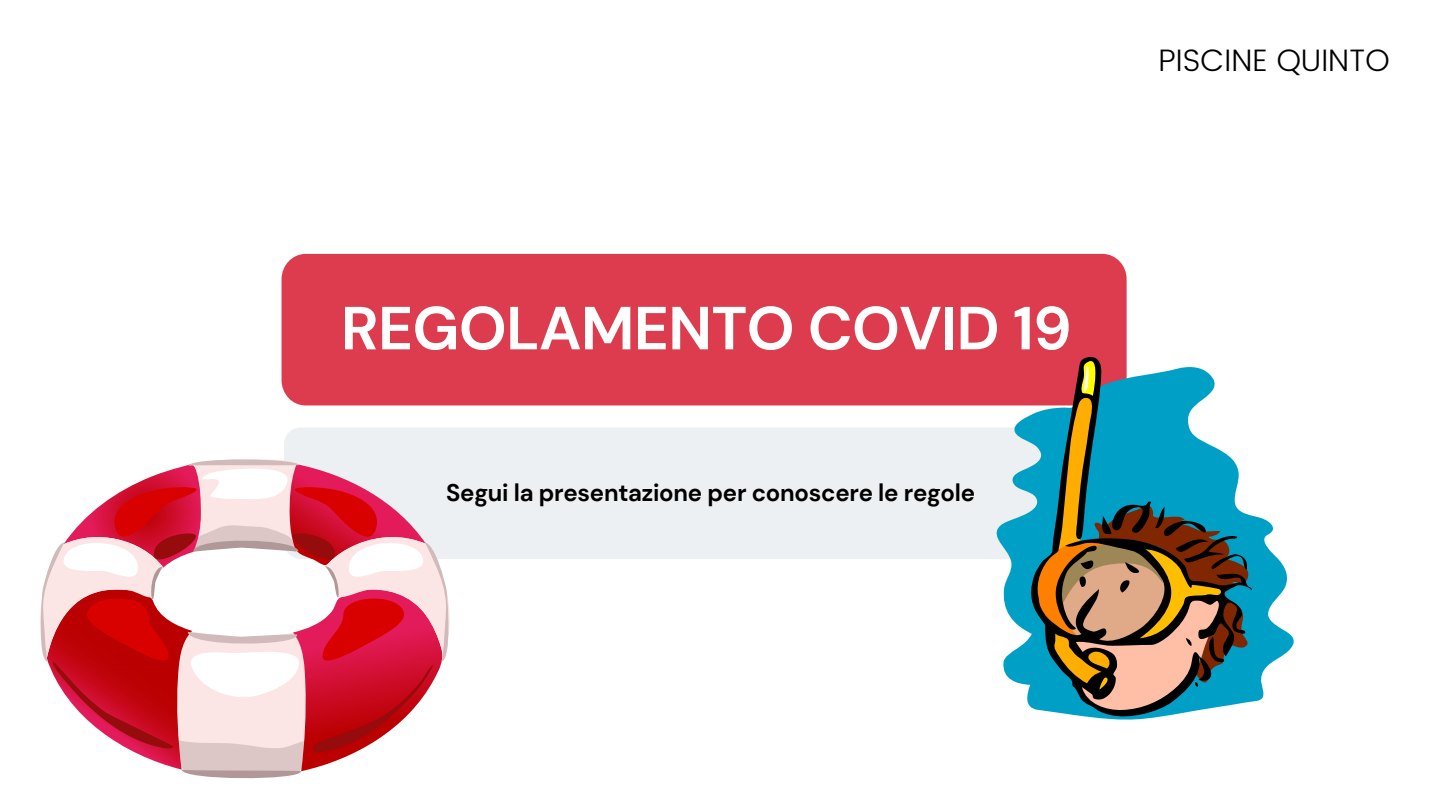
<style>
.page{position:relative;width:1440px;height:810px;background:#fff}
.page>*{position:absolute;margin:0;border:0;box-sizing:border-box;transform-origin:0 0}
.t1{font:700 60.7px "DM Sans";letter-spacing:-.01em;color:#fff}
.t2{font:300 31px "Poppins";color:#000}
.t3{font:700 24px "DM Sans";letter-spacing:-.01em;color:#000}
</style>
<div class="page">
<div style="left:282px;top:254px;width:845px;height:152px;background:#dc3c4d"></div>
<div style="left:284px;top:427px;width:845px;height:132px;background:#edf0f2;border-radius:17px"></div>
<svg style="left:992px;top:366px;width:302px;height:354px"></svg>
<svg style="left:1030px;top:354px;width:223px;height:365px"></svg>
<svg style="left:1036px;top:358px;width:215px;height:357px;background:#66877f"></svg>
<svg style="left:40px;top:459px;width:410px;height:320px"></svg>
<p class="t1" style="left:341px;top:289px;width:732px">REGOLAMENTO COVID 19</p>
<p class="t3" style="left:446px;top:477px;width:530px">Segui la presentazione per conoscere le regole</p>
<p class="t2" style="left:1158px;top:43px;width:233px">PISCINE QUINTO</p>
</div>
